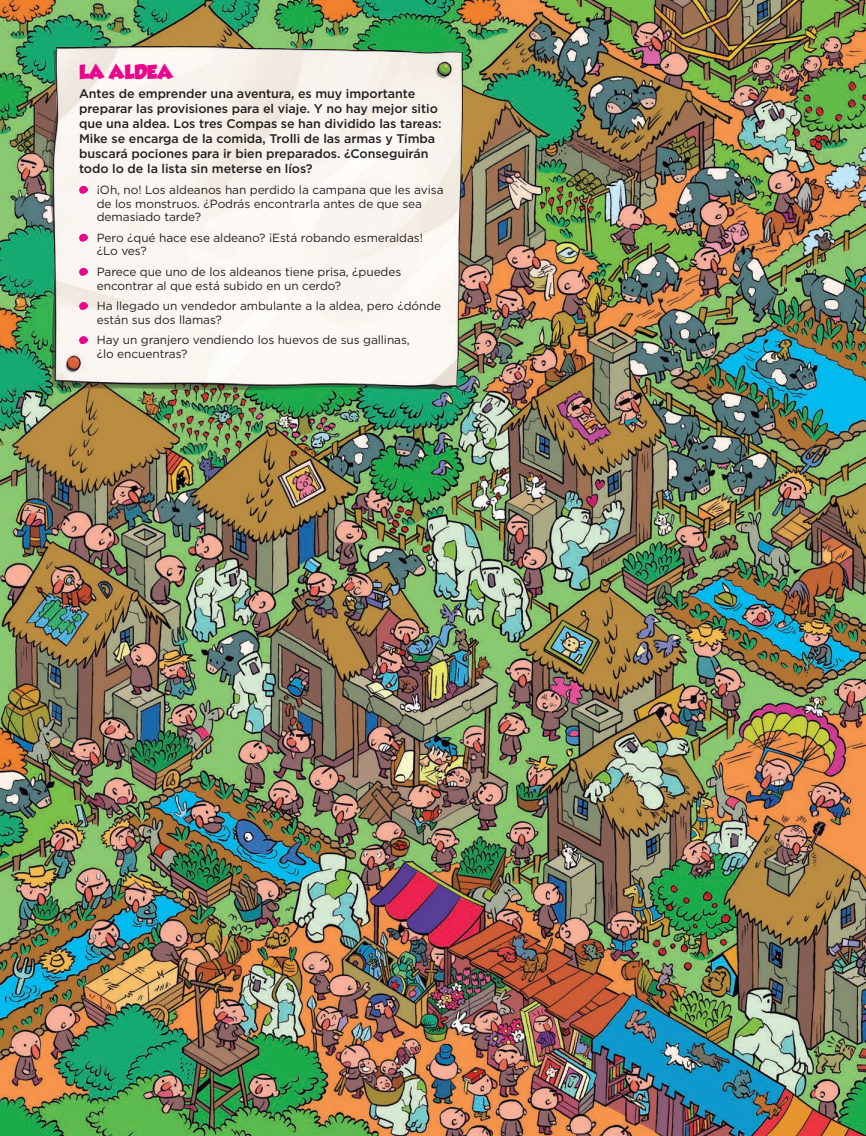
<style>
.page{position:relative;width:866px;height:1136px;background:#fff}
.page>*{position:absolute;margin:0;border:0;box-sizing:border-box;transform-origin:0 0}
.t1{font:17.75px "GROBOLD";letter-spacing:-.005em;color:#ed028c}
.t2{font:500 12.5px/15.1px "Gotham";letter-spacing:-.005em;color:#231f20}
.t3{font:11.88px/13.8px "Gotham";letter-spacing:-.005em;color:#231f20}
</style>
<div class="page">
<img style="left:0;top:0;width:866px;height:1136px">
<img style="left:11px;top:0;width:496px;height:416px">
<svg style="left:78px;top:182px;width:11px;height:12px"></svg>
<svg style="left:78px;top:230px;width:11px;height:12px"></svg>
<svg style="left:78px;top:264px;width:11px;height:12px"></svg>
<svg style="left:78px;top:298px;width:11px;height:12px"></svg>
<svg style="left:78px;top:333px;width:11px;height:12px"></svg>
<h1 class="t1" style="left:79px;top:62px;width:95px">LA ALDEA</h1>
<p class="t2" style="left:79px;top:86px;width:364px">Antes de emprender una aventura, es muy importante preparar las provisiones para el viaje. Y no hay mejor sitio que una aldea. Los tres Compas se han dividido las tareas:<br>Mike se encarga de la comida, Trolli de las armas y Timba buscará pociones para ir bien preparados. ¿Conseguirán todo lo de la lista sin meterse en líos?</p>
<p class="t3" style="left:97px;top:182px;width:348px">¡Oh, no! Los aldeanos han perdido la campana que les avisa de los monstruos. ¿Podrás encontrarla antes de que sea demasiado tarde?</p>
<p class="t3" style="left:97px;top:230px;width:328px">Pero ¿qué hace ese aldeano? ¡Está robando esmeraldas! ¿Lo ves?</p>
<p class="t3" style="left:97px;top:264px;width:306px">Parece que uno de los aldeanos tiene prisa, ¿puedes encontrar al que está subido en un cerdo?</p>
<p class="t3" style="left:97px;top:298px;width:346px">Ha llegado un vendedor ambulante a la aldea, pero ¿dónde están sus dos llamas?</p>
<p class="t3" style="left:97px;top:333px;width:315px">Hay un granjero vendiendo los huevos de sus gallinas, ¿lo encuentras?</p>
</div>
